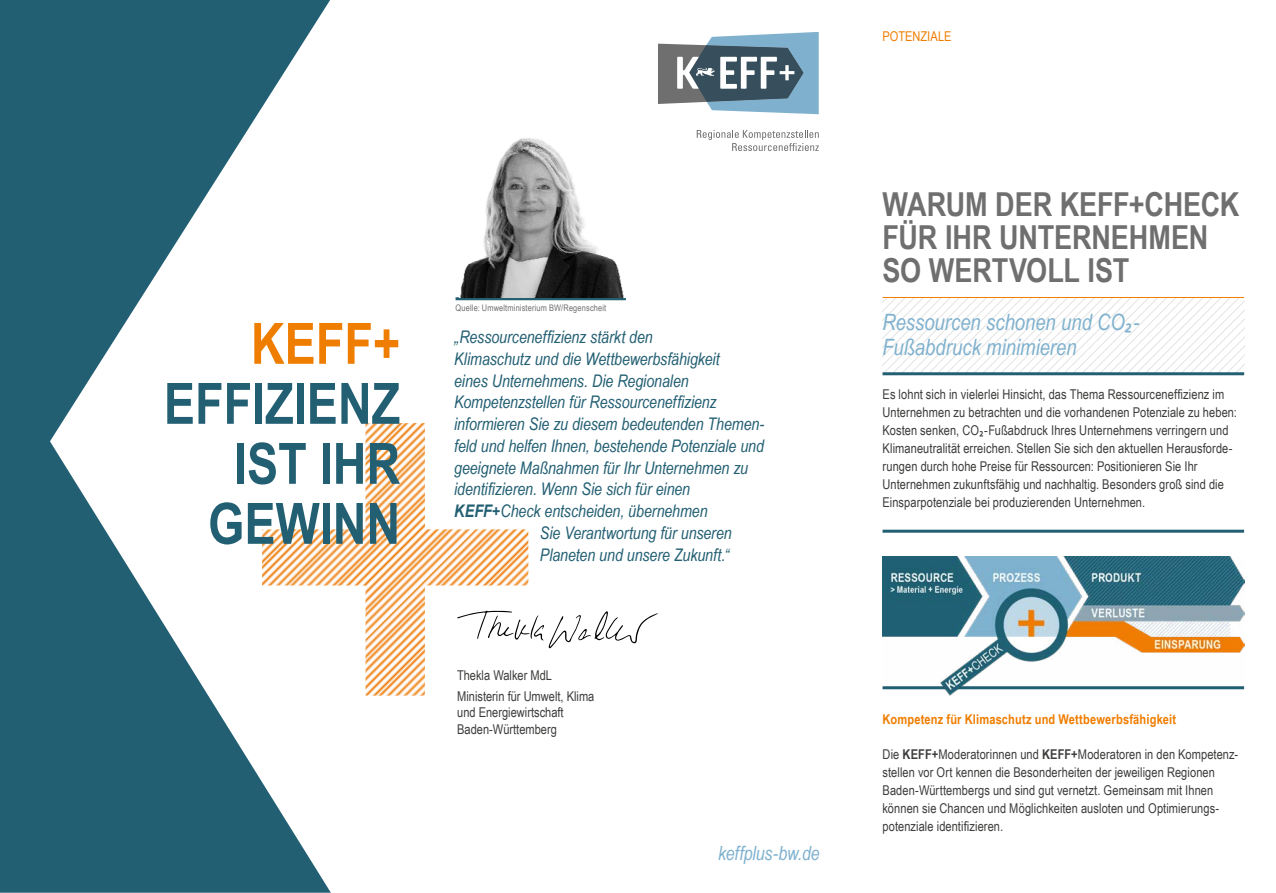
<style>
.page{position:relative;width:1276px;height:893px;background:#fff}
.page>*{position:absolute;margin:0;border:0;box-sizing:border-box;transform-origin:0 0}
.H1_KEFF__Titel{font:700 57px/60px "Arial Narrow";color:#235f73;text-align:right}
.H3_Headline_Versal_Grau{font:700 33px/33px "Arial Narrow";letter-spacing:-.005em;color:#706f6f}
.H4_Headline_Italic_Blau{font:italic 22.5px/25.5px "Arial Narrow";color:#7fb1ce}
.P_Webadresse_Vorwort{font:italic 19.5px "Arial Narrow";letter-spacing:-.01em;color:#7fb1ce}
.t1{font:italic 17.4px "Arial Narrow";letter-spacing:-.005em;color:#235f73}
.P_Copytext_mit_Linie{font:13.5px/18px "Arial Narrow";letter-spacing:.005em;color:#3c3c3b}
.P_Copytext{font:13.5px/16.5px "Arial Narrow";color:#3c3c3b}
.P_Copytext_mit_Linie-2{font:700 13.5px "Arial Narrow";letter-spacing:.015em;color:#ef7d00}
.H2_Rubrik{font:13.5px "Arial Narrow";color:#ef7d00}
.t2{font:9px "Arial Narrow";letter-spacing:.02em;color:#706f6f}
.s1{color:#ef7d00}
.s2{font-family:"Consolas"}
.s3{font-weight:700}
</style>
<div class="page">
<svg style="left:0;top:0;width:331px;height:893px;fill:#235f73"></svg>
<svg style="left:882px;top:298px;width:362px;height:74px"></svg>
<hr style="left:882px;top:297px;width:362px;height:1px;background:#ef7d00">
<hr style="left:882px;top:530px;width:362px;height:3px;background:#235f73">
<svg style="left:262px;top:639px;width:69px;height:57px"></svg>
<img style="left:262px;top:423px;width:163px;height:216px">
<img style="left:365px;top:529px;width:82px;height:167px">
<img style="left:447px;top:529px;width:81px;height:82px">
<svg style="left:658px;top:32px;width:160px;height:82px"></svg>
<svg style="left:697px;top:130px;width:121px;height:21px"></svg>
<svg style="left:457px;top:611px;width:201px;height:38px"></svg>
<hr style="left:455px;top:297px;width:171px;height:3px;background:#235f73">
<img style="left:460px;top:138px;width:164px;height:159px">
<hr style="left:882px;top:372px;width:362px;height:3px;background:#235f73">
<img style="left:882px;top:556px;width:362px;height:140px">
<h2 class="H2_Rubrik" style="left:882px;top:26px;width:71px">POTENZIALE</h2>
<h3 class="H3_Headline_Versal_Grau" style="left:882px;top:186px;width:358px">WARUM DER KEFF+CHECK<br>FÜR IHR UNTERNEHMEN<br>SO WERTVOLL IST</h3>
<p class="t2" style="left:455px;top:301px;width:152px">Quelle: Umweltministerium BW/Regenscheit</p>
<h1 class="H1_KEFF__Titel" style="left:164px;top:311px;width:238px"><span class="s1">KEFF+<br></span>EFFIZIENZ<br>IST IHR<br>GEWINN</h1>
<h4 class="H4_Headline_Italic_Blau" style="left:882px;top:309px;width:258px">Ressourcen schonen und CO<span class="s2">₂</span>-<br>Fußabdruck minimieren</h4>
<p class="t1" style="left:454px;top:325px;width:200px">„Ressourceneffizienz stärkt den</p>
<p class="t1" style="left:454px;top:347px;width:267px">Klimaschutz und die Wettbewerbsfähigkeit</p>
<p class="t1" style="left:454px;top:368px;width:236px">eines Unternehmens. Die Regionalen</p>
<p class="t1" style="left:454px;top:390px;width:264px">Kompetenzstellen für Ressourceneffizienz</p>
<p class="t1" style="left:454px;top:412px;width:312px">informieren Sie zu diesem bedeutenden Themen-</p>
<p class="t1" style="left:454px;top:434px;width:311px">feld und helfen Ihnen, bestehende Potenziale und</p>
<p class="t1" style="left:454px;top:455px;width:295px">geeignete Maßnahmen für Ihr Unternehmen zu</p>
<p class="t1" style="left:454px;top:477px;width:238px">identifizieren. Wenn Sie sich für einen</p>
<p class="t1" style="left:454px;top:499px;width:255px"><span class="s3">KEFF+</span>Check entscheiden, übernehmen</p>
<p class="t1" style="left:540px;top:521px;width:193px">Sie Verantwortung für unseren</p>
<p class="t1" style="left:540px;top:542px;width:191px">Planeten und unsere Zukunft.“</p>
<p class="P_Copytext_mit_Linie" style="left:882px;top:384px;width:356px">Es lohnt sich in vielerlei Hinsicht, das Thema Ressourceneffizienz im Unternehmen zu betrachten und die vorhandenen Potenziale zu heben:<br>Kosten senken, CO<span class="s2">₂</span>-Fußabdruck Ihres Unternehmens verringern und Klimaneutralität erreichen. Stellen Sie sich den aktuellen Herausforde&shy;rungen durch hohe Preise für Ressourcen: Positionieren Sie Ihr Unternehmen zukunftsfähig und nachhaltig. Besonders groß sind die Einsparpotenziale bei produzierenden Unternehmen.</p>
<p class="P_Copytext" style="left:457px;top:667px;width:96px">Thekla Walker MdL</p>
<p class="P_Copytext" style="left:457px;top:687px;width:139px">Ministerin für Umwelt, Klima und Energiewirtschaft<br>Baden-Württemberg</p>
<p class="P_Webadresse_Vorwort" style="left:718px;top:839px;width:103px">keffplus-bw.de</p>
<p class="P_Copytext_mit_Linie-2" style="left:882px;top:709px;width:295px">Kompetenz für Klimaschutz und Wettbewerbsfähigkeit</p>
<p class="P_Copytext_mit_Linie" style="left:882px;top:745px;width:357px">Die <span class="s3">KEFF+</span>Moderatorinnen und <span class="s3">KEFF+</span>Moderatoren in den Kompetenz&shy;stellen vor Ort kennen die Besonderheiten der jeweiligen Regionen Baden-Württembergs und sind gut vernetzt. Gemeinsam mit Ihnen können sie Chancen und Möglichkeiten ausloten und Optimierungs&shy;potenziale identifizieren.</p>
</div>
